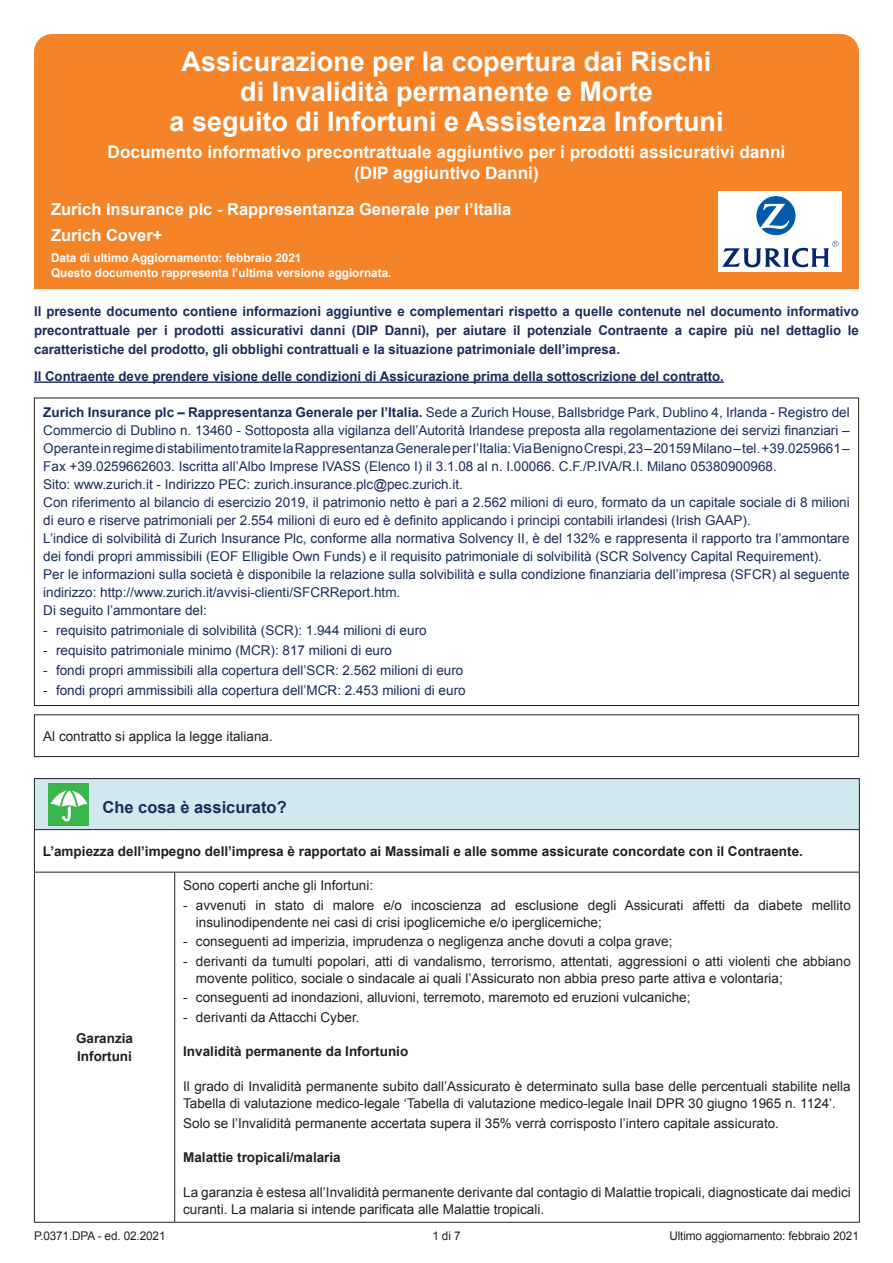
<style>
.page{position:relative;width:893px;height:1263px;background:#fff}
.page>*{position:absolute;margin:0;border:0;box-sizing:border-box;transform-origin:0 0}
.t1{font:700 27px/30px "Arial";color:#fff;text-align:center}
.t2{font:700 17.25px/21px "Arial";color:#fff;text-align:center}
.t3{font:700 16.5px/26.4px "Arial";color:#fff}
.t4{font:700 16.5px "Arial";color:#1c2c59}
.t5{font:13.5px/18px "Arial";color:#1c2c59}
.t6{font:13.5px/17.2px "Arial";color:#231f20}
.t7{font:700 13.5px/18.8px "Arial";color:#1c2c59;text-align:justify}
.t8{font:700 13.5px/17.2px "Arial";color:#231f20}
.t9{font:700 12px/15px "Arial";color:#fff}
.t10{font:12px "Arial";letter-spacing:-.01em;color:#231f20}
.s1{font-weight:700}
</style>
<div class="page">
<div style="left:34px;top:778px;width:825px;height:52px;background:#d0e8ee"></div>
<hr style="left:859px;top:872px;width:1px;height:350px;background:#231f20">
<hr style="left:34px;top:872px;width:1px;height:350px;background:#231f20">
<hr style="left:174px;top:872px;width:1px;height:350px;background:#231f20">
<hr style="left:175px;top:1222px;width:685px;height:1px;background:#231f20">
<hr style="left:34px;top:778px;width:141px;height:1px;background:#231f20">
<hr style="left:34px;top:779px;width:1px;height:50px;background:#231f20">
<hr style="left:175px;top:778px;width:685px;height:1px;background:#231f20">
<hr style="left:859px;top:779px;width:1px;height:50px;background:#231f20">
<hr style="left:34px;top:829px;width:141px;height:1px;background:#231f20">
<hr style="left:34px;top:830px;width:1px;height:42px;background:#231f20">
<hr style="left:175px;top:829px;width:685px;height:1px;background:#231f20">
<hr style="left:859px;top:830px;width:1px;height:42px;background:#231f20">
<hr style="left:34px;top:872px;width:141px;height:1px;background:#231f20">
<hr style="left:175px;top:872px;width:685px;height:1px;background:#231f20">
<hr style="left:34px;top:1222px;width:141px;height:1px;background:#231f20">
<div style="left:48px;top:783px;width:41px;height:42px;background:#3ab54a"></div>
<svg style="left:50px;top:786px;width:38px;height:35px"></svg>
<div style="left:34px;top:714px;width:825px;height:43px;border:1px solid #231f20"></div>
<hr style="left:34px;top:381px;width:690px;height:2px;background:#1c2c59">
<div style="left:34px;top:34px;width:825px;height:255px;background:#f58429"></div>
<div style="left:719px;top:191px;width:123px;height:81px;background:#fff"></div>
<svg style="left:756px;top:196px;width:39px;height:39px"></svg>
<svg style="left:722px;top:241px;width:116px;height:26px"></svg>
<h1 class="t1" style="left:169px;top:47px;width:556px">Assicurazione per la copertura dai Rischi di Invalidità permanente e Morte<br>a seguito di Infortuni e Assistenza Infortuni</h1>
<p class="t2" style="left:108px;top:142px;width:679px">Documento informativo precontrattuale aggiuntivo per i prodotti assicurativi danni (DIP aggiuntivo Danni)</p>
<p class="t3" style="left:51px;top:197px;width:462px">Zurich Insurance plc - Rappresentanza Generale per l’Italia<br>Zurich Cover+</p>
<p class="t9" style="left:51px;top:250px;width:342px">Data di ultimo Aggiornamento: febbraio 2021<br>Questo documento rappresenta l’ultima versione aggiornata.</p>
<p class="t7" style="left:34px;top:302px;width:826px">Il presente documento contiene informazioni aggiuntive e complementari rispetto a quelle contenute nel documento informativo precontrattuale per i prodotti assicurativi danni (DIP Danni), per aiutare il potenziale Contraente a capire più nel dettaglio le caratteristiche del prodotto, gli obblighi contrattuali e la situazione patrimoniale dell’impresa.</p>
<p class="t7" style="left:34px;top:367px;width:691px">Il Contraente deve prendere visione delle condizioni di Assicurazione prima della sottoscrizione del contratto.</p>
<p class="t5" style="left:43px;top:403px;width:808px"><span class="s1">Zurich Insurance plc – Rappresentanza Generale per l’Italia.</span> Sede a Zurich House, Ballsbridge Park, Dublino 4, Irlanda - Registro del Commercio di Dublino n. 13460 - Sottoposta alla vigilanza dell’Autorità Irlandese preposta alla regolamentazione dei servizi finanziari – Operante in regime di stabilimento tramite la Rappresentanza Generale per l’Italia: Via Benigno Crespi, 23 – 20159 Milano – tel. +39.0259661 – Fax +39.0259662603. Iscritta all’Albo Imprese IVASS (Elenco I) il 3.1.08 al n. I.00066. C.F./P.IVA/R.I. Milano 05380900968.<br>Sito: www.zurich.it - Indirizzo PEC: zurich.insurance.plc@pec.zurich.it.<br>Con riferimento al bilancio di esercizio 2019, il patrimonio netto è pari a 2.562 milioni di euro, formato da un capitale sociale di 8 milioni di euro e riserve patrimoniali per 2.554 milioni di euro ed è definito applicando i principi contabili irlandesi (Irish GAAP).<br>L’indice di solvibilità di Zurich Insurance Plc, conforme alla normativa Solvency II, è del 132% e rappresenta il rapporto tra l’ammontare dei fondi propri ammissibili (EOF Elligible Own Funds) e il requisito patrimoniale di solvibilità (SCR Solvency Capital Requirement).<br>Per le informazioni sulla società è disponibile la relazione sulla solvibilità e sulla condizione finanziaria dell’impresa (SFCR) al seguente indirizzo: http://www.zurich.it/avvisi-clienti/SFCRReport.htm.<br>Di seguito l’ammontare del:</p>
<p class="t5" style="left:43px;top:621px;width:385px">- requisito patrimoniale di solvibilità (SCR): 1.944 milioni di euro</p>
<p class="t5" style="left:43px;top:641px;width:350px">- requisito patrimoniale minimo (MCR): 817 milioni di euro</p>
<p class="t5" style="left:43px;top:661px;width:422px">- fondi propri ammissibili alla copertura dell’SCR: 2.562 milioni di euro</p>
<p class="t5" style="left:43px;top:682px;width:424px">- fondi propri ammissibili alla copertura dell’MCR: 2.453 milioni di euro</p>
<p class="t6" style="left:43px;top:727px;width:231px">Al contratto si applica la legge italiana.</p>
<p class="t4" style="left:102px;top:797px;width:186px">Che cosa è assicurato?</p>
<p class="t8" style="left:43px;top:843px;width:762px">L’ampiezza dell’impegno dell’impresa è rapportato ai Massimali e alle somme assicurate concordate con il Contraente.</p>
<p class="t8" style="left:76px;top:1030px;width:59px">Garanzia<br>Infortuni</p>
<p class="t6" style="left:183px;top:877px;width:191px">Sono coperti anche gli Infortuni:</p>
<p class="t6" style="left:196px;top:897px;width:656px;text-indent:-13px">- avvenuti in stato di malore e/o incoscienza ad esclusione degli Assicurati affetti da diabete mellito insulinodipendente nei casi di crisi ipoglicemiche e/o iperglicemiche;</p>
<p class="t6" style="left:183px;top:933px;width:491px">- conseguenti ad imperizia, imprudenza o negligenza anche dovuti a colpa grave;</p>
<p class="t6" style="left:196px;top:953px;width:656px;text-indent:-13px">- derivanti da tumulti popolari, atti di vandalismo, terrorismo, attentati, aggressioni o atti violenti che abbiano movente politico, sociale o sindacale ai quali l’Assicurato non abbia preso parte attiva e volontaria;</p>
<p class="t6" style="left:183px;top:989px;width:509px">- conseguenti ad inondazioni, alluvioni, terremoto, maremoto ed eruzioni vulcaniche;</p>
<p class="t6" style="left:183px;top:1009px;width:178px">- derivanti da Attacchi Cyber.</p>
<p class="t8" style="left:183px;top:1043px;width:227px">Invalidità permanente da Infortunio</p>
<p class="t6" style="left:183px;top:1078px;width:669px">Il grado di Invalidità permanente subito dall’Assicurato è determinato sulla base delle percentuali stabilite nella<br>Tabella di valutazione medico-legale ‘Tabella di valutazione medico-legale Inail DPR 30 giugno 1965 n. 1124’.</p>
<p class="t6" style="left:183px;top:1114px;width:597px">Solo se l’Invalidità permanente accertata supera il 35% verrà corrisposto l’intero capitale assicurato.</p>
<p class="t8" style="left:183px;top:1149px;width:159px">Malattie tropicali/malaria</p>
<p class="t6" style="left:183px;top:1183px;width:669px">La garanzia è estesa all’Invalidità permanente derivante dal contagio di Malattie tropicali, diagnosticate dai medici curanti. La malaria si intende parificata alle Malattie tropicali.</p>
<p class="t10" style="left:34px;top:1228px;width:133px">P.0371.DPA - ed. 02.2021</p>
<p class="t10" style="left:432px;top:1228px;width:30px">1 di 7</p>
<p class="t10" style="left:669px;top:1228px;width:191px">Ultimo aggiornamento: febbraio 2021</p>
</div>
